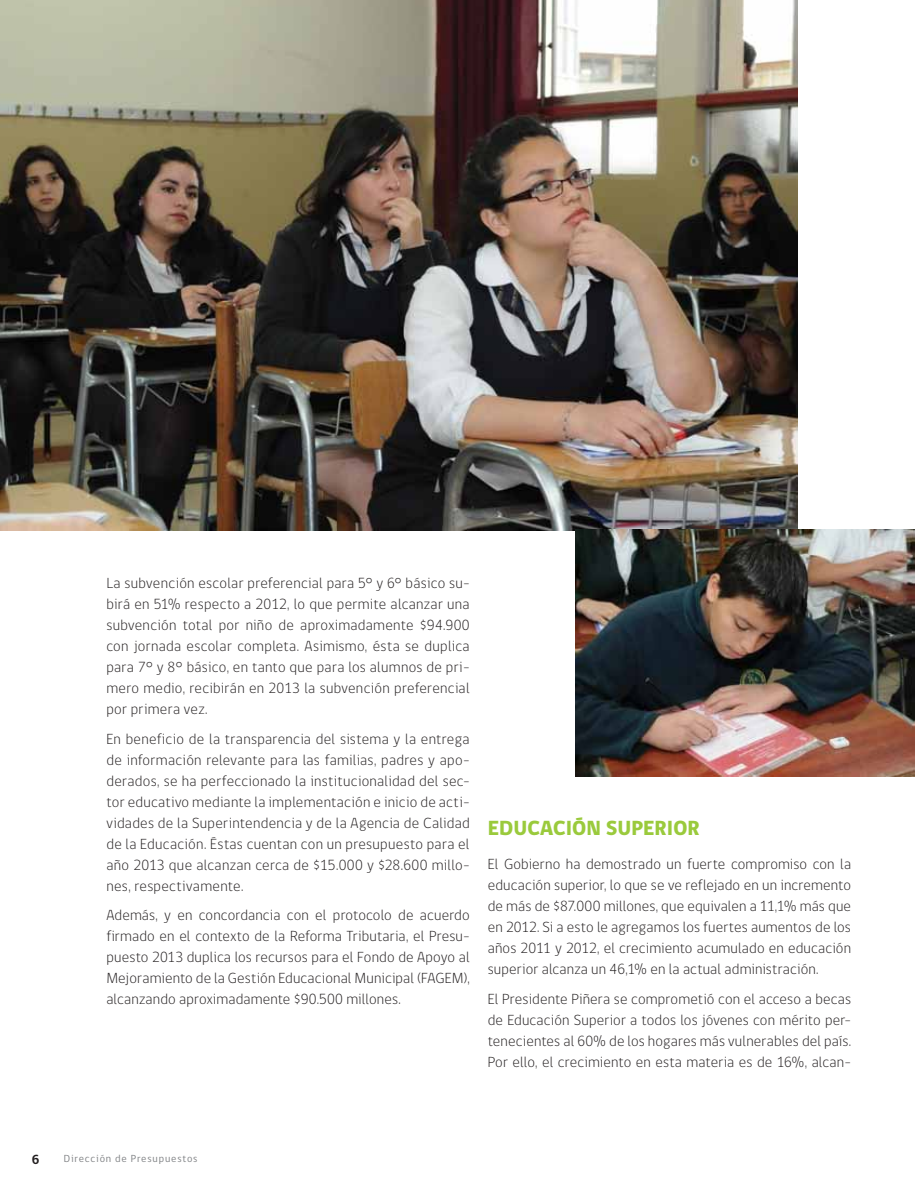
<style>
.page{position:relative;width:915px;height:1191px;background:#fff}
.page>*{position:absolute;margin:0;border:0;box-sizing:border-box;transform-origin:0 0}
.t1{font:800 21px "gob CL";color:#9aca3c}
.t2{font:300 15px/21px "gob CL";letter-spacing:.01em;color:#231f20;text-align:justify}
.t3{font:700 13.5px "gob CL";color:#231f20}
.t4{font:10.5px "gob CL";letter-spacing:.08em;color:#808285}
</style>
<div class="page">
<img style="left:0;top:0;width:796px;height:530px">
<img style="left:575px;top:529px;width:339px;height:247px">
<p class="t2" style="left:106px;top:573px;width:365px">La subvención escolar preferencial para 5° y 6° básico su&shy;birá en 51% respecto a 2012, lo que permite alcanzar una subvención total por niño de aproximadamente $94.900 con jornada escolar completa. Asimismo, ésta se duplica para 7° y 8° básico, en tanto que para los alumnos de pri&shy;mero medio, recibirán en 2013 la subvención preferencial por primera vez.</p>
<p class="t2" style="left:106px;top:728px;width:365px">En beneficio de la transparencia del sistema y la entrega de información relevante para las familias, padres y apo&shy;derados, se ha perfeccionado la institucionalidad del sec&shy;tor educativo mediante la implementación e inicio de acti&shy;vidades de la Superintendencia y de la Agencia de Calidad de la Educación. Éstas cuentan con un presupuesto para el año 2013 que alcanzan cerca de $15.000 y $28.600 millo&shy;nes, respectivamente.</p>
<p class="t2" style="left:106px;top:905px;width:365px">Además, y en concordancia con el protocolo de acuerdo firmado en el contexto de la Reforma Tributaria, el Presu&shy;puesto 2013 duplica los recursos para el Fondo de Apoyo al Mejoramiento de la Gestión Educacional Municipal (FAGEM), alcanzando aproximadamente $90.500 millones.</p>
<h1 class="t1" style="left:487px;top:814px;width:156px">EDUCACIÓN SUPERIOR</h1>
<p class="t2" style="left:487px;top:854px;width:365px">El Gobierno ha demostrado un fuerte compromiso con la educación superior, lo que se ve reflejado en un incremento de más de $87.000 millones, que equivalen a 11,1% más que en 2012. Si a esto le agregamos los fuertes aumentos de los años 2011 y 2012, el crecimiento acumulado en educación superior alcanza un 46,1% en la actual administración.</p>
<p class="t2" style="left:487px;top:988px;width:365px">El Presidente Piñera se comprometió con el acceso a becas de Educación Superior a todos los jóvenes con mérito per&shy;tenecientes al 60% de los hogares más vulnerables del país.<br>Por ello, el crecimiento en esta materia es de 16%, alcan-</p>
<p class="t3" style="left:32px;top:1150px;width:9px">6</p>
<p class="t4" style="left:64px;top:1150px;width:135px">Dirección de Presupuestos</p>
</div>
